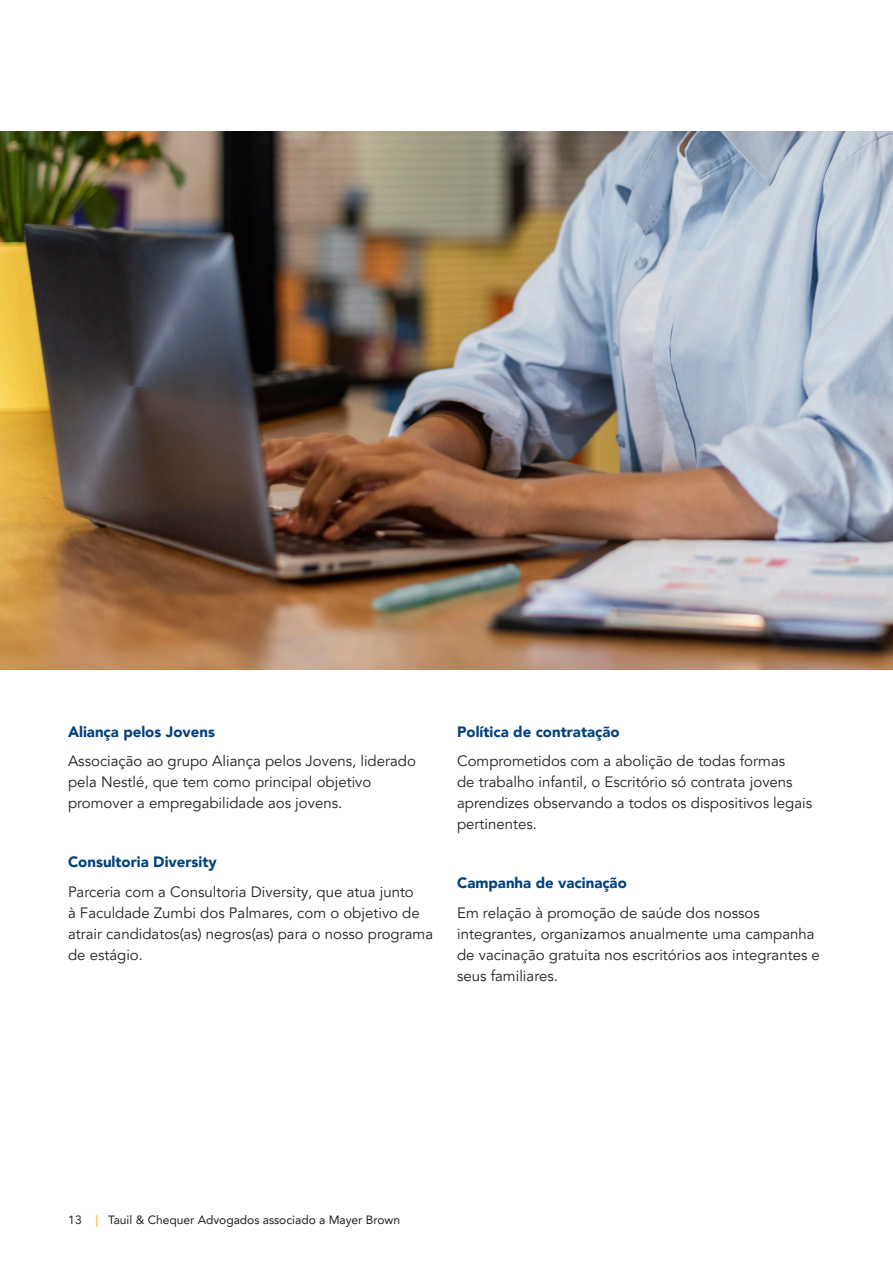
<style>
.page{position:relative;width:893px;height:1263px;background:#fff}
.page>*{position:absolute;margin:0;border:0;box-sizing:border-box;transform-origin:0 0}
.body_copy{font:15px/21px "Avenir LT Pro";color:#231f20}
.head_4_azul{font:900 15px "Avenir LT Pro";color:#00417c}
.t1{font:12px "Avenir LT Pro";color:#231f20}
.s1{color:#f9a71b}
</style>
<div class="page">
<img style="left:0;top:132px;width:893px;height:537px">
<p class="head_4_azul" style="left:68px;top:723px;width:148px">Aliança pelos Jovens</p>
<p class="body_copy" style="left:68px;top:751px;width:349px">Associação ao grupo Aliança pelos Jovens, liderado pela Nestlé, que tem como principal objetivo promover a empregabilidade aos jovens.</p>
<p class="head_4_azul" style="left:68px;top:853px;width:150px">Consultoria Diversity</p>
<p class="body_copy" style="left:68px;top:881px;width:367px">Parceria com a Consultoria Diversity, que atua junto<br>à Faculdade Zumbi dos Palmares, com o objetivo de atrair candidatos(as) negros(as) para o nosso programa de estágio.</p>
<p class="head_4_azul" style="left:457px;top:723px;width:164px">Política de contratação</p>
<p class="body_copy" style="left:457px;top:751px;width:357px">Comprometidos com a abolição de todas formas<br>de trabalho infantil, o Escritório só contrata jovens aprendizes observando a todos os dispositivos legais pertinentes.</p>
<p class="head_4_azul" style="left:457px;top:874px;width:171px">Campanha de vacinação</p>
<p class="body_copy" style="left:457px;top:902px;width:364px">Em relação à promoção de saúde dos nossos integrantes, organizamos anualmente uma campanha de vacinação gratuita nos escritórios aos integrantes e seus familiares.</p>
<p class="t1" style="left:68px;top:1212px;width:334px">13 <span class="s1">|</span> Tauil &amp; Chequer Advogados associado a Mayer Brown</p>
</div>
